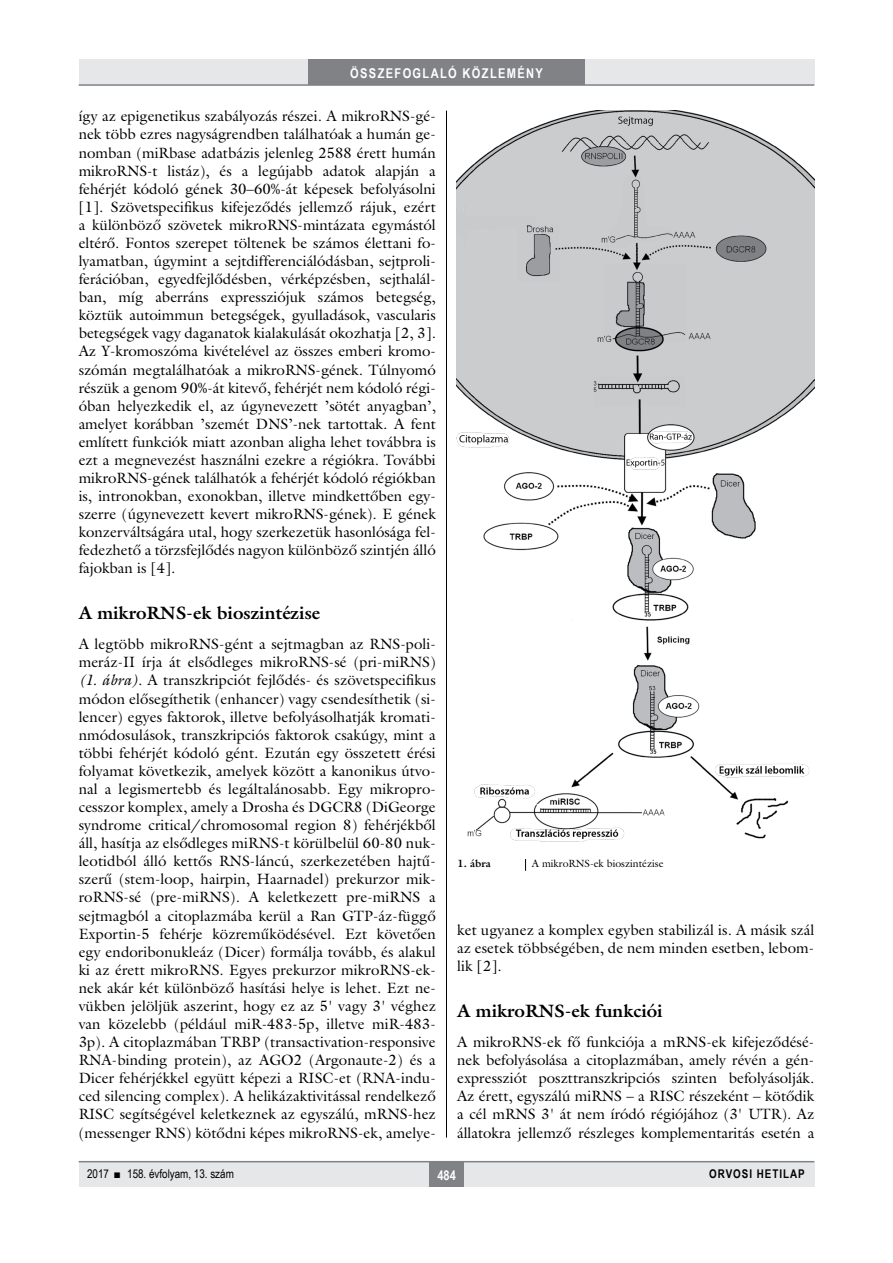
<style>
.page{position:relative;width:893px;height:1263px;background:#fff}
.page>*{position:absolute;margin:0;border:0;box-sizing:border-box;transform-origin:0 0}
.alcimbold{font:700 18px "Galliard Reg";color:#000}
.Body_tompa{font:15px/18.1px "Galliard Reg";color:#000;text-align:justify}
.rovatcim_jo{font:700 13.5px "Arial Narrow";letter-spacing:.1em;color:#fff}
.oldalszam{font:700 13.5px "Arial Narrow";color:#fff}
.pagina{font:12px "Arial Narrow";color:#000}
.pagina-2{font:700 12px "Arial Narrow";letter-spacing:.08em;color:#000}
.kepalairas2{font:10.5px "Galliard Reg";color:#000}
.kepalairas1{font:700 10.5px "Galliard Reg";color:#000}
.s1{font-style:italic}
</style>
<div class="page">
<div style="left:79px;top:1161px;width:735px;height:25px;background:#e6e7e8"></div>
<hr style="left:79px;top:1161px;width:735px;height:1px;background:#808285">
<div style="left:430px;top:1161px;width:34px;height:25px;background:#808285"></div>
<div style="left:79px;top:60px;width:735px;height:25px;background:#e6e7e8"></div>
<div style="left:308px;top:60px;width:277px;height:25px;background:#808285"></div>
<hr style="left:79px;top:84px;width:735px;height:2px;background:#808285">
<hr style="left:446px;top:111px;width:1px;height:1026px;background:#000">
<img style="left:457px;top:111px;width:357px;height:731px">
<svg style="left:525px;top:859px;width:1px;height:12px"></svg>
<p class="rovatcim_jo" style="left:350px;top:63px;width:194px">ÖSSZEFOGLALÓ KÖZLEMÉNY</p>
<p class="Body_tompa" style="left:79px;top:107px;width:359px;text-align:left">így az epigenetikus szabályozás részei. A mikroRNS-gé&shy;nek több ezres nagyságrendben találhatóak a humán ge&shy;nomban (miRbase adatbázis jelenleg 2588 érett humán mikroRNS-t listáz), és a legújabb adatok alapján a fehérjét kódoló gének 30–60%-át képesek befolyásolni [1]. Szövetspecifikus kifejeződés jellemző rájuk, ezért a különböző szövetek mikroRNS-mintázata egymástól eltérő. Fontos szerepet töltenek be számos élettani fo&shy;lyamatban, úgymint a sejtdifferenciálódásban, sejtproli&shy;ferációban, egyedfejlődésben, vérképzésben, sejthalál&shy;ban, míg aberráns expressziójuk számos betegség, köztük autoimmun betegségek, gyulladások, vascularis betegségek vagy daganatok kialakulását okozhatja [2, 3].<br>Az Y-kromoszóma kivételével az összes emberi kromo&shy;szómán megtalálhatóak a mikroRNS-gének. Túlnyomó részük a genom 90%-át kitevő, fehérjét nem kódoló régi&shy;óban helyezkedik el, az úgynevezett ’sötét anyagban’, amelyet korábban ’szemét DNS’-nek tartottak. A fent említett funkciók miatt azonban aligha lehet továbbra is ezt a megnevezést használni ezekre a régiókra. További mikroRNS-gének találhatók a fehérjét kódoló régiókban is, intronokban, exonokban, illetve mindkettőben egy&shy;szerre (úgynevezett kevert mikroRNS-gének). E gének konzerváltságára utal, hogy szerkezetük hasonlósága fel&shy;fedezhető a törzsfejlődés nagyon különböző szintjén álló fajokban is [4].</p>
<p class="alcimbold" style="left:79px;top:601px;width:243px">A mikroRNS-ek bioszintézise</p>
<p class="Body_tompa" style="left:79px;top:635px;width:359px">A legtöbb mikroRNS-gént a sejtmagban az RNS-poli&shy;meráz-II írja át elsődleges mikroRNS-sé (pri-miRNS) <span class="s1">(1. ábra).</span> A transzkripciót fejlődés- és szövetspecifikus módon elősegíthetik (enhancer) vagy csendesíthetik (si&shy;lencer) egyes faktorok, illetve befolyásolhatják kromati&shy;nmódosulások, transzkripciós faktorok csakúgy, mint a többi fehérjét kódoló gént. Ezután egy összetett érési folyamat következik, amelyek között a kanonikus útvo&shy;nal a legismertebb és legáltalánosabb. Egy mikropro&shy;cesszor komplex, amely a Drosha és DGCR8 (DiGeorge syndrome critical/chromosomal region 8) fehérjékből áll, hasítja az elsődleges miRNS-t körülbelül 60-80 nuk&shy;leotidból álló kettős RNS-láncú, szerkezetében hajtű&shy;szerű (stem-loop, hairpin, Haarnadel) prekurzor mik&shy;roRNS-sé (pre-miRNS). A keletkezett pre-miRNS a sejtmagból a citoplazmába kerül a Ran GTP-áz-függő Exportin-5 fehérje közreműködésével. Ezt követően egy endoribonukleáz (Dicer) formálja tovább, és alakul ki az érett mikroRNS. Egyes prekurzor mikroRNS-ek&shy;nek akár két különböző hasítási helye is lehet. Ezt ne&shy;vükben jelöljük aszerint, hogy ez az 5' vagy 3' véghez van közelebb (például miR-483-5p, illetve miR-483- 3p). A citoplazmában TRBP (transactivation-responsive RNA-binding protein), az AGO2 (Argonaute-2) és a Dicer fehérjékkel együtt képezi a RISC-et (RNA-indu&shy;ced silencing complex). A helikázaktivitással rendelkező RISC segítségével keletkeznek az egyszálú, mRNS-hez (messenger RNS) kötődni képes mikroRNS-ek, amelye-</p>
<p class="kepalairas1" style="left:457px;top:857px;width:35px">1. ábra</p>
<p class="kepalairas2" style="left:532px;top:857px;width:133px">A mikroRNS-ek bioszintézise</p>
<p class="Body_tompa" style="left:457px;top:921px;width:359px">ket ugyanez a komplex egyben stabilizál is. A másik szál az esetek többségében, de nem minden esetben, lebom&shy;lik [2].</p>
<p class="alcimbold" style="left:457px;top:999px;width:207px">A mikroRNS-ek funkciói</p>
<p class="Body_tompa" style="left:457px;top:1033px;width:359px">A mikroRNS-ek fő funkciója a mRNS-ek kifejeződésé&shy;nek befolyásolása a citoplazmában, amely révén a gén&shy;expressziót poszttranszkripciós szinten befolyásolják.<br>Az érett, egyszálú miRNS – a RISC részeként – kötődik a cél mRNS 3' át nem íródó régiójához (3' UTR). Az állatokra jellemző részleges komplementaritás esetén a</p>
<p class="pagina" style="left:87px;top:1165px;width:148px">2017 ■ 158. évfolyam, 13. szám</p>
<p class="oldalszam" style="left:437px;top:1165px;width:20px">484</p>
<p class="pagina-2" style="left:709px;top:1165px;width:97px">ORVOSI HETILAP</p>
</div>
